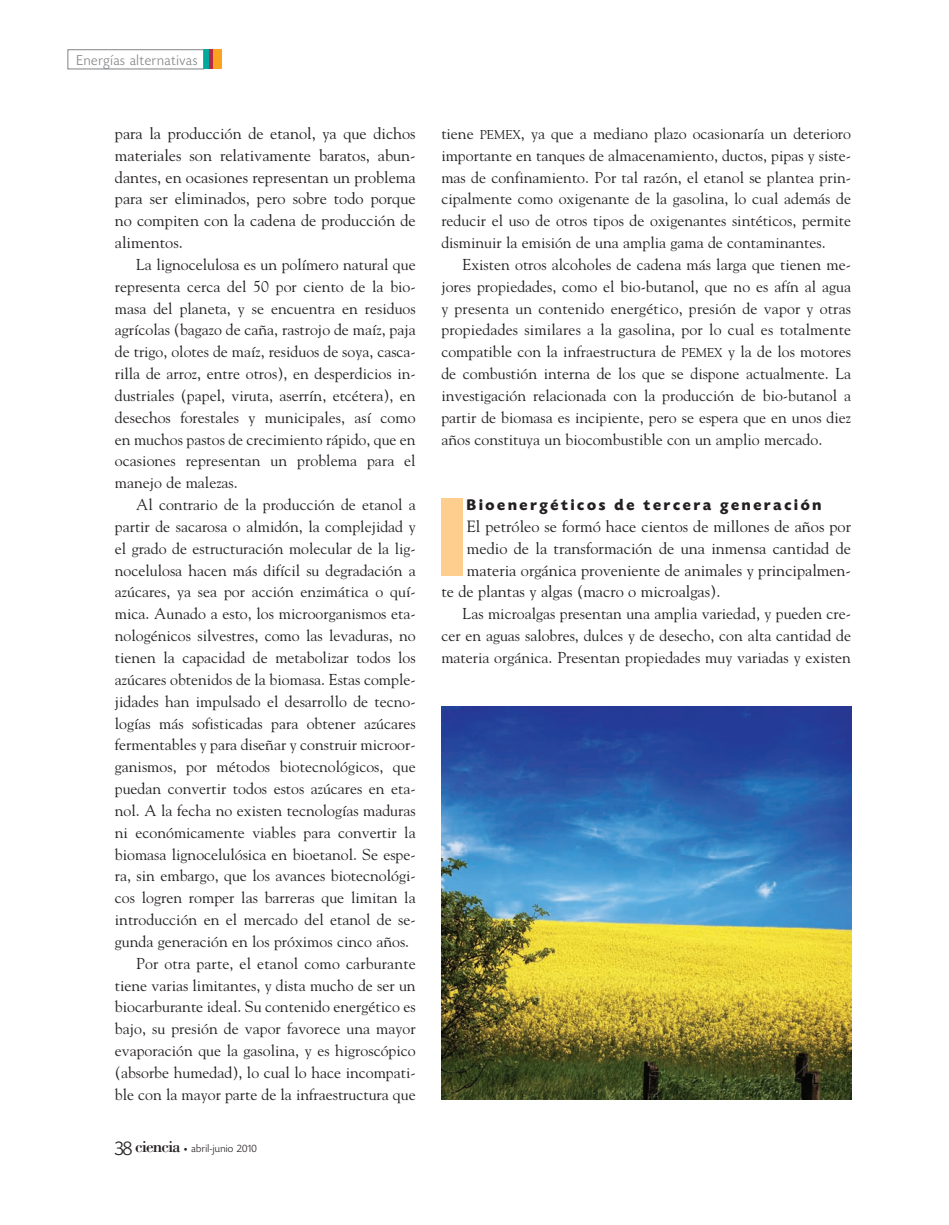
<style>
.page{position:relative;width:949px;height:1225px;background:#fff}
.page>*{position:absolute;margin:0;border:0;box-sizing:border-box;transform-origin:0 0}
.t1{font:17.25px "Bodoni";letter-spacing:-.05em;color:#231f20}
.t2{font:16.2px/21.8px "Goudy";color:#231f20;text-align:justify}
.t3{font:700 16.2px "Today HEF";letter-spacing:.17em;color:#231f20}
.t4{font:15.75px/21.9px "Goudy";color:#231f20;text-align:justify}
.t5{font:300 15px "Today HEF";letter-spacing:.045em;color:#808285}
.t6{font:300 11.25px "Today HEF";letter-spacing:.025em;color:#231f20}
.s1{font-family:"Today HEF";font-weight:300;font-size:21px}
.s2{font-family:"Officina Sans";font-weight:400;font-size:7.5px}
.s3{font-size:12.75px}
</style>
<div class="page">
<div style="left:67px;top:49px;width:137px;height:20px;border:1px solid #808285"></div>
<div style="left:213px;top:49px;width:9px;height:20px;background:#f9a31e"></div>
<div style="left:208px;top:49px;width:5px;height:20px;background:#bb2945"></div>
<hr style="left:204px;top:49px;width:4px;height:20px;background:#00a99b">
<div style="left:441px;top:498px;width:21px;height:77px;background:#fdce8d"></div>
<img style="left:441px;top:706px;width:409px;height:393px">
<p class="t5" style="left:76px;top:54px;width:122px">Energías alternativas</p>
<p class="t2" style="left:115px;top:124px;width:302px">para la producción de etanol, ya que dichos materiales son relativamente baratos, abun&shy;dantes, en ocasiones representan un problema para ser eliminados, pero sobre todo porque no compiten con la cadena de producción de alimentos.</p>
<p class="t4" style="left:115px;top:255px;width:302px;text-indent:21px">La lignocelulosa es un polímero natural que representa cerca del 50 por ciento de la bio&shy;masa del planeta, y se encuentra en residuos agrícolas (bagazo de caña, rastrojo de maíz, paja de trigo, olotes de maíz, residuos de soya, casca&shy;rilla de arroz, entre otros), en desperdicios in - dustriales (papel, viruta, aserrín, etcétera), en desechos forestales y municipales, así como en muchos pastos de crecimiento rápido, que en ocasiones representan un problema para el manejo de malezas.</p>
<p class="t4" style="left:136px;top:495px;width:281px">Al contrario de la producción de etanol a</p>
<p class="t4" style="left:115px;top:517px;width:302px">partir de sacarosa o almidón, la complejidad y</p>
<p class="t4" style="left:115px;top:538px;width:302px">el grado de estructuración molecular de la lig-</p>
<p class="t4" style="left:115px;top:560px;width:302px">nocelulosa hacen más difícil su degradación a</p>
<p class="t4" style="left:115px;top:582px;width:302px">azúcares, ya sea por acción enzimática o quí-</p>
<p class="t4" style="left:115px;top:604px;width:302px">mica. Aunado a esto, los microorganismos eta-</p>
<p class="t4" style="left:115px;top:626px;width:302px">nologénicos silvestres, como las levaduras, no</p>
<p class="t4" style="left:115px;top:648px;width:302px">tienen la capacidad de metabolizar todos los</p>
<p class="t4" style="left:115px;top:669px;width:302px">azúcares obtenidos de la biomasa. Estas comple-</p>
<p class="t4" style="left:115px;top:691px;width:302px">jidades han impulsado el desarrollo de tecno-</p>
<p class="t4" style="left:115px;top:713px;width:302px">logías más sofisticadas para obtener azúcares</p>
<p class="t4" style="left:115px;top:735px;width:302px">fermentables y para diseñar y construir microor-</p>
<p class="t4" style="left:115px;top:757px;width:302px">ganismos, por métodos biotecnológicos, que</p>
<p class="t4" style="left:115px;top:779px;width:302px">puedan convertir todos estos azúcares en eta-</p>
<p class="t4" style="left:115px;top:800px;width:302px">nol. A la fecha no existen tecnologías maduras</p>
<p class="t4" style="left:115px;top:822px;width:302px">ni económicamente viables para convertir la</p>
<p class="t4" style="left:115px;top:844px;width:302px">biomasa lignocelulósica en bioetanol. Se espe-</p>
<p class="t4" style="left:115px;top:866px;width:302px">ra, sin embargo, que los avances biotecnológi-</p>
<p class="t4" style="left:115px;top:888px;width:302px">cos logren romper las barreras que limitan la</p>
<p class="t4" style="left:115px;top:910px;width:302px">introducción en el mercado del etanol de se -</p>
<p class="t4" style="left:115px;top:931px;width:296px">gunda generación en los próximos cinco años.</p>
<p class="t4" style="left:136px;top:953px;width:281px">Por otra parte, el etanol como carburante</p>
<p class="t4" style="left:115px;top:975px;width:302px">tiene varias limitantes, y dista mucho de ser un</p>
<p class="t4" style="left:115px;top:997px;width:302px">biocarburante ideal. Su contenido energético es</p>
<p class="t4" style="left:115px;top:1019px;width:302px">bajo, su presión de vapor favorece una mayor</p>
<p class="t4" style="left:115px;top:1040px;width:302px">evaporación que la gasolina, y es higroscópico</p>
<p class="t4" style="left:115px;top:1062px;width:302px">(absorbe humedad), lo cual lo hace incompati-</p>
<p class="t4" style="left:115px;top:1084px;width:302px">ble con la mayor parte de la infraestructura que</p>
<p class="t1" style="left:115px;top:1140px;width:67px"><span class="s1">38</span> ciencia</p>
<p class="t6" style="left:184px;top:1144px;width:74px"><span class="s2">•</span> abril-junio 2010</p>
<p class="t4" style="left:441px;top:124px;width:411px">tiene <span class="s3">PEMEX</span>, ya que a mediano plazo ocasionaría un deterioro importante en tanques de almacenamiento, ductos, pipas y siste&shy;mas de confinamiento. Por tal razón, el etanol se plantea prin - cipalmente como oxigenante de la gasolina, lo cual además de reducir el uso de otros tipos de oxigenantes sintéticos, permite disminuir la emisión de una amplia gama de contaminantes.</p>
<p class="t4" style="left:441px;top:255px;width:411px;text-indent:21px">Existen otros alcoholes de cadena más larga que tienen me - jores propiedades, como el bio-butanol, que no es afín al agua y presenta un contenido energético, presión de vapor y otras propiedades similares a la gasolina, por lo cual es totalmente compatible con la infraestructura de <span class="s3">PEMEX</span> y la de los motores de combustión interna de los que se dispone actualmente. La investigación relacionada con la producción de bio-butanol a partir de biomasa es incipiente, pero se espera que en unos diez años constituya un biocombustible con un amplio mercado.</p>
<p class="t3" style="left:467px;top:499px;width:356px">Bioenergéticos de tercera generación</p>
<p class="t2" style="left:467px;top:516px;width:385px">El petróleo se formó hace cientos de millones de años por</p>
<p class="t2" style="left:467px;top:538px;width:385px">medio de la transformación de una inmensa cantidad de</p>
<p class="t2" style="left:467px;top:560px;width:385px">materia orgánica proveniente de animales y principalmen-</p>
<p class="t2" style="left:441px;top:582px;width:280px">te de plantas y algas (macro o microalgas).</p>
<p class="t4" style="left:441px;top:604px;width:411px;text-indent:21px">Las microalgas presentan una amplia variedad, y pueden cre&shy;cer en aguas salobres, dulces y de desecho, con alta cantidad de materia orgánica. Presentan propiedades muy variadas y existen</p>
</div>
